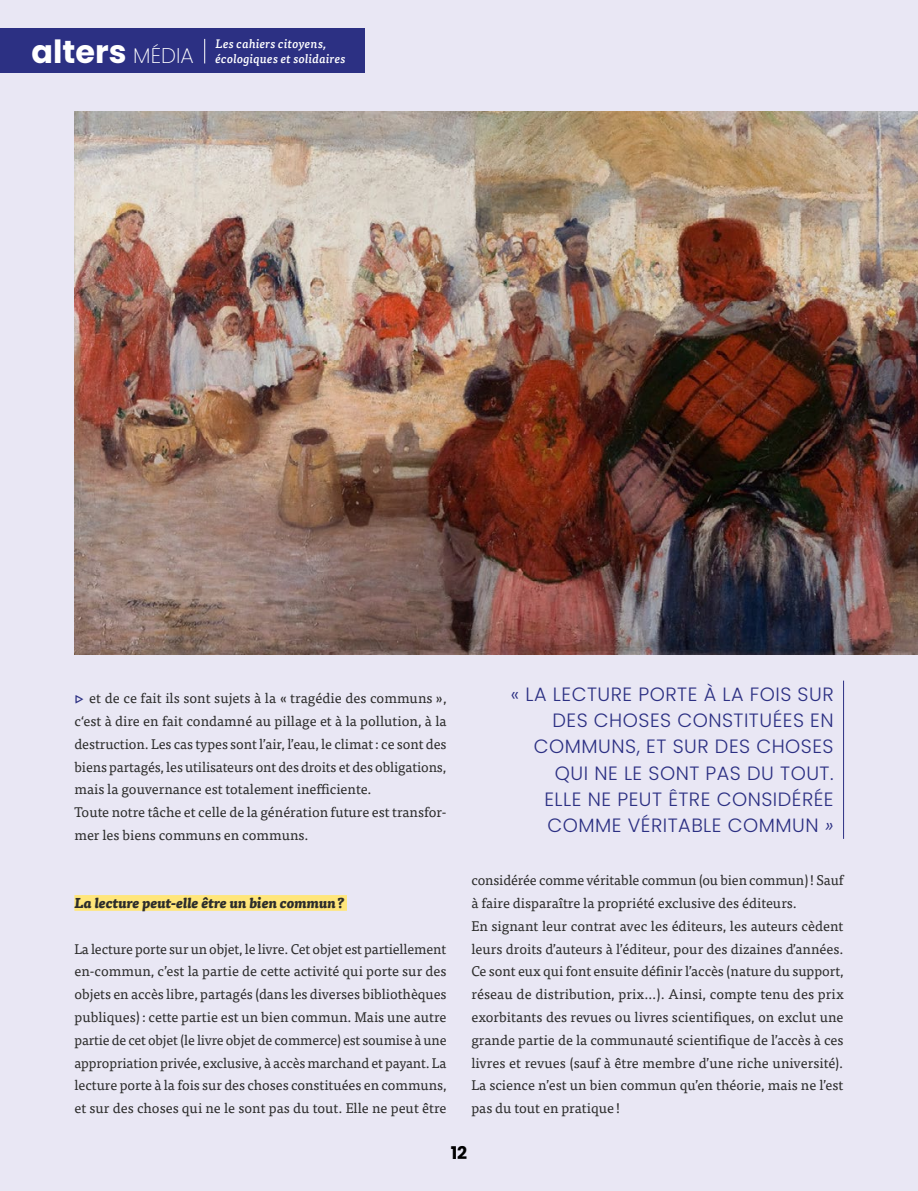
<style>
.page{position:relative;width:918px;height:1191px;background:#e9e7f4}
.page>*{position:absolute;margin:0;border:0;box-sizing:border-box;transform-origin:0 0}
.t1{font:700 31.85px "Poppins";color:#fff}
.t2{font:300 19.25px/26.2px "Poppins";letter-spacing:.025em;color:#2c3083;text-align:right}
.t3{font:700 17.5px "Poppins";color:#000}
.t4{font:15.75px "Tisa Pro";color:#2c3083}
.t5{font:14px/22.8px "Tisa Pro";color:#2d2d2c}
.t6{font:italic 800 14px "Tisa Pro";color:#2d2d2c}
.t7{font:italic 500 12.25px/14.7px "Tisa Pro";letter-spacing:.015em;color:#fff}
.s1{font-weight:200;font-size:21.18px}
.s2{font-style:italic}
</style>
<div class="page">
<div style="left:74px;top:895px;width:273px;height:15px;background:#ffe67a"></div>
<img style="left:74px;top:112px;width:844px;height:543px">
<hr style="left:843px;top:680px;width:1px;height:159px;background:#2c3083">
<div style="left:0;top:28px;width:365px;height:44px;background:#2c3083"></div>
<svg style="left:204px;top:39px;width:1px;height:24px"></svg>
<h1 class="t1" style="left:32px;top:33px;width:164px">alters <span class="s1">MÉDIA</span></h1>
<p class="t7" style="left:215px;top:36px;width:132px">Les cahiers citoyens, écologiques et solidaires</p>
<p class="t5" style="left:74px;top:686px;width:374px;text-indent:15px">et de ce fait ils sont sujets à la « tragédie des communs », c‘est à dire en fait condamné au pillage et à la pollution, à la destruction. Les cas types sont l’air, l’eau, le climat: ce sont des biens partagés, les utilisateurs ont des droits et des obligations, mais la gouvernance est totalement inefficiente.<br>Toute notre tâche et celle de la génération future est transfor&shy;mer les biens communs en communs.</p>
<p class="t4" style="left:74px;top:686px;width:10px">▹</p>
<p class="t6" style="left:74px;top:891px;width:271px">La lecture peut-elle être un bien commun?</p>
<p class="t5" style="left:74px;top:936px;width:374px;text-align:justify">La lecture porte sur un objet, le livre. Cet objet est partiellement en-commun, c’est la partie de cette activité qui porte sur des objets en accès libre, partagés (dans les diverses bibliothèques publiques): cette partie est un bien commun. Mais une autre partie de cet objet (le livre objet de commerce) est soumise à une appropriation privée, exclusive, à accès marchand et payant. La lecture porte à la fois sur des choses constituées en communs, et sur des choses qui ne le sont pas du tout. Elle ne peut être</p>
<h2 class="t2" style="left:511px;top:681px;width:324px">« LA LECTURE PORTE À LA FOIS SUR<br>DES CHOSES CONSTITUÉES EN<br>COMMUNS, ET SUR DES CHOSES<br>QUI NE LE SONT PAS DU TOUT.<br>ELLE NE PEUT ÊTRE CONSIDÉRÉE<br>COMME VÉRITABLE COMMUN <span class="s2">»</span></h2>
<p class="t5" style="left:471px;top:868px;width:374px">considérée comme véritable commun (ou bien commun)! Sauf à faire disparaître la propriété exclusive des éditeurs.<br>En signant leur contrat avec les éditeurs, les auteurs cèdent leurs droits d’auteurs à l’éditeur, pour des dizaines d’années.<br>Ce sont eux qui font ensuite définir l’accès (nature du support, réseau de distribution, prix…). Ainsi, compte tenu des prix exorbitants des revues ou livres scientifiques, on exclut une grande partie de la communauté scientifique de l’accès à ces livres et revues (sauf à être membre d’une riche université).<br>La science n’est un bien commun qu’en théorie, mais ne l’est pas du tout en pratique !</p>
<p class="t3" style="left:451px;top:1142px;width:18px">12</p>
</div>
